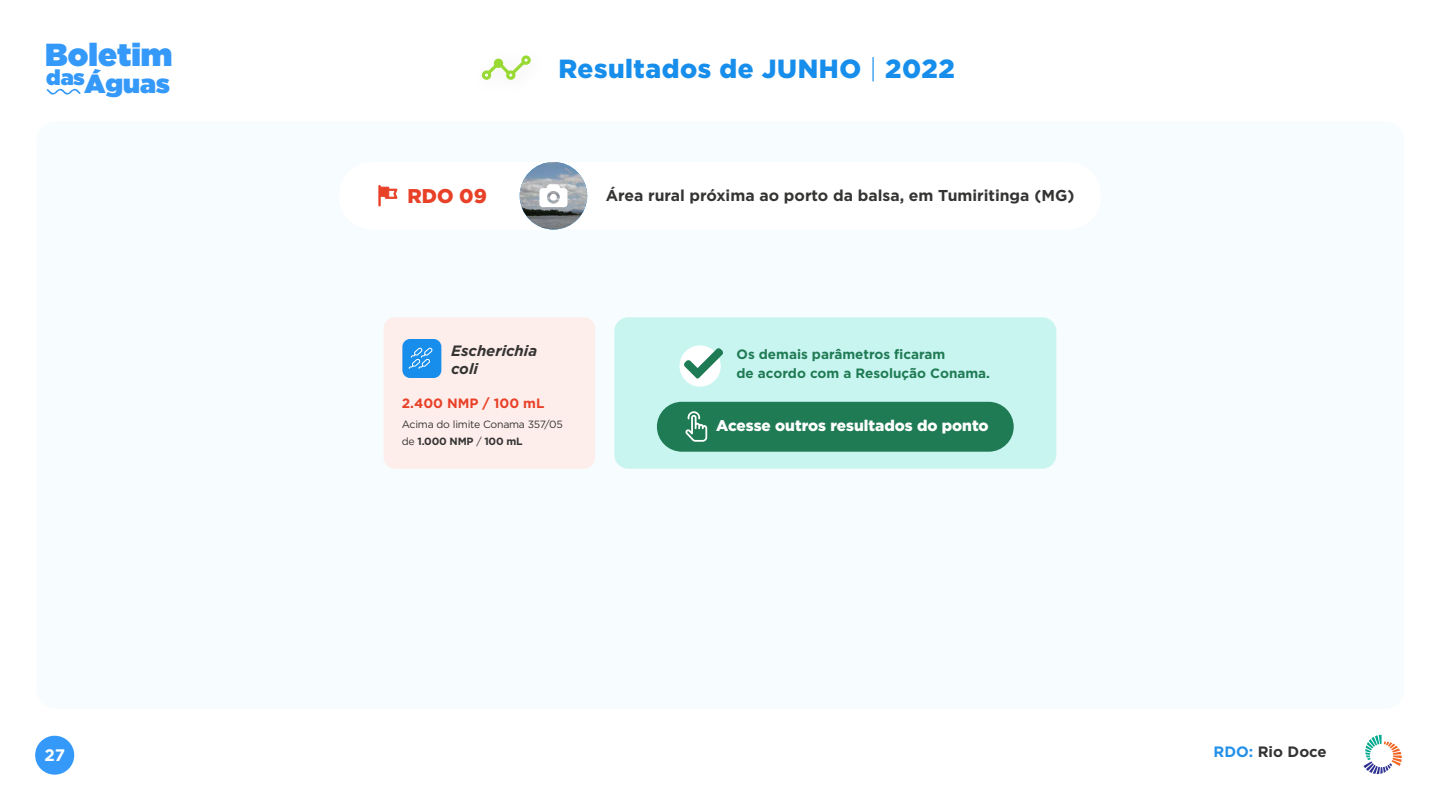
<style>
.page{position:relative;width:1440px;height:810px;background:#fff}
.page>*{position:absolute;margin:0;border:0;box-sizing:border-box;transform-origin:0 0}
.t1{font:900 31.88px "Gotham";color:#3599fa}
.t2{font:900 26.25px "Gotham";letter-spacing:.02em;color:#178eeb}
.t3{font:900 26.25px "Gotham";color:#3599fa}
.t4{font:900 21.45px "Gotham";color:#3599fa}
.t5{font:900 19.95px "Gotham";color:#e84128}
.t6{font:700 16.65px "Gotham";color:#fff}
.t7{font:700 15.75px "Gotham";color:#343433}
.t8{font:900 15.45px "Gotham";color:#fff}
.t9{font:italic 700 15px/18px "Gotham";color:#343433}
.t10{font:700 15px "Gotham";color:#333}
.t11{font:700 13.5px/18.6px "Gotham";color:#1f7b54}
.t12{font:700 13.5px "Gotham";color:#e84128}
.t13{font:10.5px/16.4px "Gotham";letter-spacing:-.02em;color:#343433}
.s1{font-weight:300}
.s2{font-weight:700}
.s3{color:#2390e9}
</style>
<div class="page">
<div style="left:37px;top:122px;width:1367px;height:587px;background:#f7fcfe;border-radius:19px"></div>
<svg style="left:482px;top:55px;width:49px;height:25px"></svg>
<div style="left:35px;top:736px;width:39px;height:39px;background:#3599fa;border-radius:19px"></div>
<div style="left:614px;top:317px;width:442px;height:152px;background:#c9f5f1;border-radius:14px"></div>
<div style="left:657px;top:402px;width:357px;height:50px;background:#1f7b54;border-radius:25px"></div>
<svg style="left:685px;top:411px;width:22px;height:31px"></svg>
<div style="left:680px;top:345px;width:41px;height:42px;background:#fff;border-radius:50%"></div>
<svg style="left:684px;top:348px;width:39px;height:31px"></svg>
<div style="left:384px;top:317px;width:211px;height:152px;background:#feeeeb;border-radius:11px"></div>
<div style="left:402px;top:339px;width:39px;height:39px;background:#178eec;border-radius:8px"></div>
<svg style="left:409px;top:347px;width:24px;height:22px"></svg>
<div style="left:339px;top:162px;width:762px;height:68px;background:#fff;border-radius:34px"></div>
<svg style="left:378px;top:185px;width:20px;height:22px"></svg>
<img style="left:520px;top:162px;width:67px;height:68px;border-radius:34px">
<svg style="left:539px;top:184px;width:28px;height:23px"></svg>
<svg style="left:47px;top:89px;width:34px;height:6px"></svg>
<svg style="left:1364px;top:735px;width:38px;height:39px"></svg>
<h1 class="t1" style="left:45px;top:32px;width:129px">Boletim</h1>
<h2 class="t3" style="left:85px;top:65px;width:87px">Águas</h2>
<h3 class="t4" style="left:46px;top:62px;width:40px">das</h3>
<h2 class="t2" style="left:559px;top:53px;width:398px">Resultados de JUNHO <span class="s1">|</span> 2022</h2>
<h3 class="t5" style="left:407px;top:184px;width:81px">RDO 09</h3>
<p class="t7" style="left:606px;top:185px;width:470px">Área rural próxima ao porto da balsa, em Tumiritinga (MG)</p>
<p class="t9" style="left:451px;top:342px;width:88px">Escherichia coli</p>
<p class="t12" style="left:402px;top:394px;width:144px">2.400 NMP / 100 mL</p>
<p class="t13" style="left:402px;top:416px;width:163px">Acima do limite Conama 357/05 de <span class="s2">1.000 NMP</span> / <span class="s2">100 mL</span></p>
<p class="t11" style="left:737px;top:345px;width:255px">Os demais parâmetros ficaram<br>de acordo com a Resolução Conama.</p>
<p class="t8" style="left:716px;top:417px;width:274px">Acesse outros resultados do ponto</p>
<p class="t6" style="left:44px;top:744px;width:22px">27</p>
<p class="t10" style="left:1214px;top:742px;width:115px"><span class="s3">RDO:</span> Rio Doce</p>
</div>
